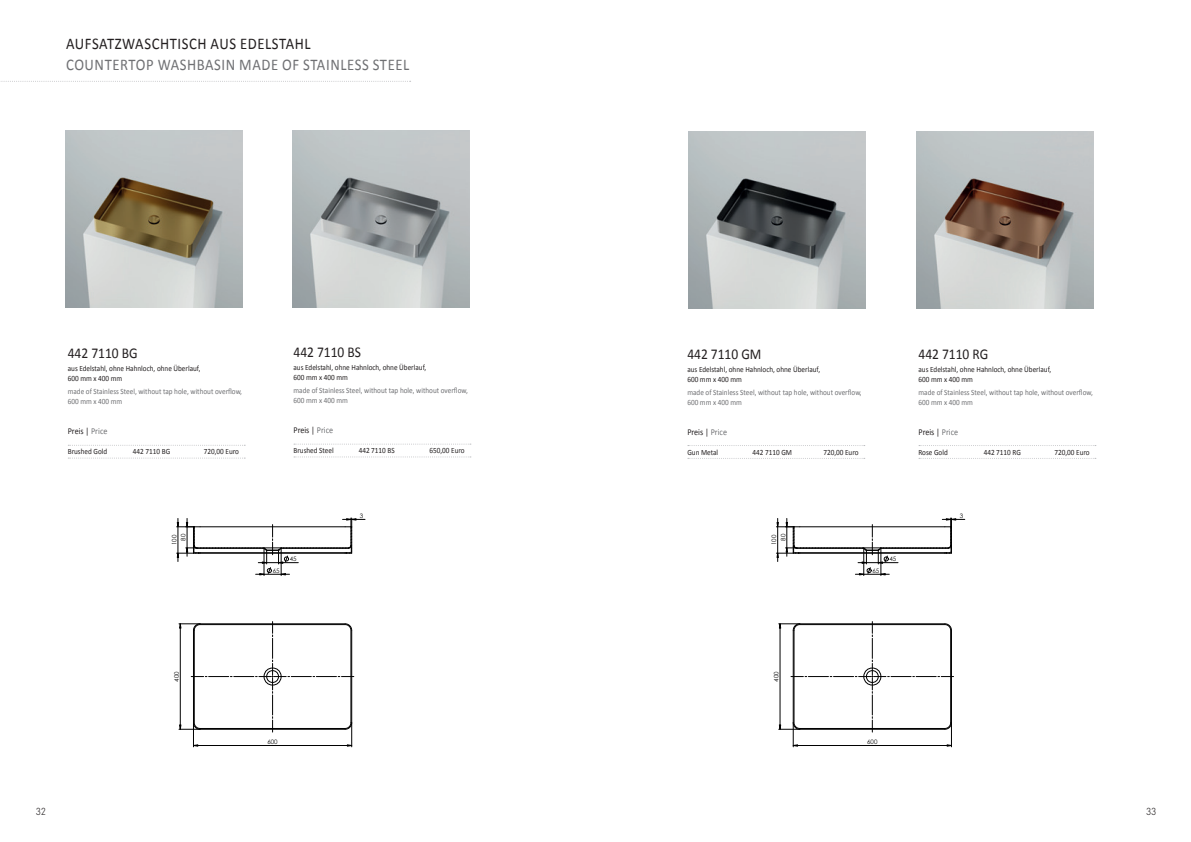
<style>
.page{position:relative;width:1191px;height:842px;background:#fff}
.page>*{position:absolute;margin:0;border:0;box-sizing:border-box;transform-origin:0 0}
.t1{font:16.3px "Calibri";letter-spacing:.04em;color:#6f7073;scale:.9 1}
.t2{font:16.3px "Calibri";letter-spacing:.04em;color:#231f20;scale:.9 1}
.t3{font:15px "Calibri";color:#231f20;scale:.9 1}
.t4{font:300 11px "Corporate S Pro";color:#231f20;scale:.9 1}
.t5{font:9px "Calibri";color:#231f20;scale:.9 1}
.t6{font:8px/10px "Calibri";color:#231f20;scale:.9 1}
.t7{font:8px/10px "Calibri";color:#6f7073;scale:.9 1}
.t8{font:6.1px "Century Gothic";color:#000}
.s1{color:#6f7073}
</style>
<div class="page">
<img style="left:66px;top:130px;width:177px;height:177px">
<img style="left:292px;top:130px;width:177px;height:177px">
<img style="left:689px;top:132px;width:176px;height:177px">
<img style="left:916px;top:132px;width:177px;height:177px">
<svg style="left:68px;top:445px;width:177px;height:1px"></svg>
<svg style="left:68px;top:458px;width:177px;height:1px"></svg>
<svg style="left:294px;top:444px;width:177px;height:1px"></svg>
<svg style="left:294px;top:456px;width:177px;height:1px"></svg>
<svg style="left:688px;top:445px;width:177px;height:1px"></svg>
<svg style="left:688px;top:458px;width:177px;height:1px"></svg>
<svg style="left:919px;top:445px;width:177px;height:1px"></svg>
<svg style="left:919px;top:458px;width:177px;height:1px"></svg>
<svg style="left:179px;top:621px;width:175px;height:126px"></svg>
<svg style="left:177px;top:518px;width:188px;height:58px"></svg>
<svg style="left:778px;top:621px;width:175px;height:126px"></svg>
<svg style="left:776px;top:518px;width:188px;height:58px"></svg>
<svg style="left:0;top:81px;width:411px;height:1px"></svg>
<h1 class="t2" style="left:66px;top:32px;width:273px">AUFSATZWASCHTISCH AUS EDELSTAHL</h1>
<h1 class="t1" style="left:66px;top:54px;width:383px">COUNTERTOP WASHBASIN MADE OF STAINLESS STEEL</h1>
<h2 class="t3" style="left:68px;top:343px;width:79px">442 7110 BG</h2>
<p class="t6" style="left:68px;top:363px;width:149px">aus Edelstahl, ohne Hahnloch, ohne Überlauf,<br>600 mm x 400 mm</p>
<p class="t7" style="left:68px;top:386px;width:195px">made of Stainless Steel, without tap hole, without overflow,<br>600 mm x 400 mm</p>
<p class="t5" style="left:68px;top:425px;width:46px">Preis | <span class="s1">Price</span></p>
<p class="t6" style="left:68px;top:446px;width:45px">Brushed Gold</p>
<p class="t6" style="left:133px;top:446px;width:43px">442 7110 BG</p>
<p class="t6" style="left:204px;top:446px;width:41px">720,00 Euro</p>
<h2 class="t3" style="left:293px;top:342px;width:77px">442 7110 BS</h2>
<p class="t6" style="left:293px;top:362px;width:149px">aus Edelstahl, ohne Hahnloch, ohne Überlauf,<br>600 mm x 400 mm</p>
<p class="t7" style="left:293px;top:385px;width:195px">made of Stainless Steel, without tap hole, without overflow,<br>600 mm x 400 mm</p>
<p class="t5" style="left:293px;top:424px;width:46px">Preis | <span class="s1">Price</span></p>
<p class="t6" style="left:293px;top:445px;width:46px">Brushed Steel</p>
<p class="t6" style="left:359px;top:445px;width:42px">442 7110 BS</p>
<p class="t6" style="left:429px;top:445px;width:41px">650,00 Euro</p>
<h2 class="t3" style="left:687px;top:343px;width:84px">442 7110 GM</h2>
<p class="t6" style="left:687px;top:364px;width:149px">aus Edelstahl, ohne Hahnloch, ohne Überlauf,<br>600 mm x 400 mm</p>
<p class="t7" style="left:687px;top:387px;width:195px">made of Stainless Steel, without tap hole, without overflow,<br>600 mm x 400 mm</p>
<p class="t5" style="left:687px;top:425px;width:46px">Preis | <span class="s1">Price</span></p>
<p class="t6" style="left:687px;top:447px;width:36px">Gun Metal</p>
<p class="t6" style="left:752px;top:447px;width:45px">442 7110 GM</p>
<p class="t6" style="left:823px;top:447px;width:41px">720,00 Euro</p>
<h2 class="t3" style="left:918px;top:343px;width:79px">442 7110 RG</h2>
<p class="t6" style="left:918px;top:364px;width:149px">aus Edelstahl, ohne Hahnloch, ohne Überlauf,<br>600 mm x 400 mm</p>
<p class="t7" style="left:918px;top:387px;width:195px">made of Stainless Steel, without tap hole, without overflow,<br>600 mm x 400 mm</p>
<p class="t5" style="left:918px;top:425px;width:46px">Preis | <span class="s1">Price</span></p>
<p class="t6" style="left:918px;top:447px;width:34px">Rose Gold</p>
<p class="t6" style="left:983px;top:447px;width:43px">442 7110 RG</p>
<p class="t6" style="left:1054px;top:447px;width:41px">720,00 Euro</p>
<p class="t8" style="left:360px;top:512px;width:5px">3</p>
<p class="t8" style="left:959px;top:512px;width:5px">3</p>
<p class="t8" style="left:179px;top:541px;width:8px;rotate:-90deg">80</p>
<p class="t8" style="left:170px;top:545px;width:12px;rotate:-90deg">100</p>
<p class="t8" style="left:779px;top:541px;width:8px;rotate:-90deg">80</p>
<p class="t8" style="left:769px;top:545px;width:12px;rotate:-90deg">100</p>
<p class="t8" style="left:290px;top:555px;width:8px">45</p>
<p class="t8" style="left:889px;top:555px;width:8px">45</p>
<p class="t8" style="left:273px;top:566px;width:8px">65</p>
<p class="t8" style="left:872px;top:566px;width:8px">65</p>
<p class="t8" style="left:172px;top:682px;width:12px;rotate:-90deg">400</p>
<p class="t8" style="left:772px;top:682px;width:12px;rotate:-90deg">400</p>
<p class="t8" style="left:267px;top:738px;width:12px">600</p>
<p class="t8" style="left:867px;top:738px;width:12px">600</p>
<h3 class="t4" style="left:36px;top:804px;width:13px">32</h3>
<h3 class="t4" style="left:1146px;top:803px;width:13px">33</h3>
</div>
